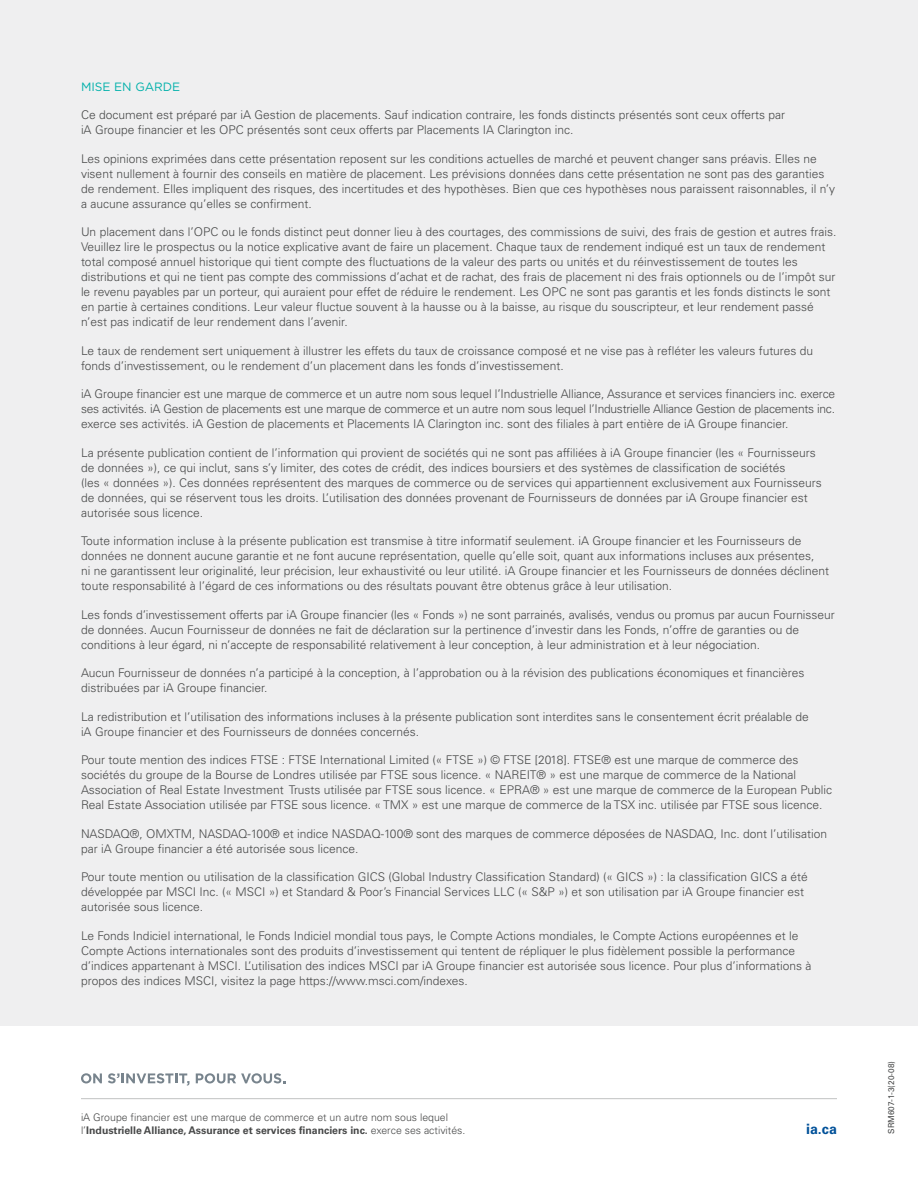
<style>
.page{position:relative;width:918px;height:1188px;background:#fff}
.page>*{position:absolute;margin:0;border:0;box-sizing:border-box;transform-origin:0 0}
.t1{font:700 14.25px "Univers";color:#005199}
.t2{font:300 12px/15px "Univers";color:#484949}
.t3{font:12px "Gotham";color:#00b0aa}
.t4{font:300 10.5px/12.8px "Univers";color:#484949}
.t5{font:8.25px "Univers";color:#484949}
.s1{font-weight:700}
</style>
<div class="page">
<div style="left:0;top:0;width:918px;height:1025px;background:#efeff0"></div>
<svg style="left:81px;top:1073px;width:21px;height:10px"></svg>
<svg style="left:108px;top:1073px;width:81px;height:13px"></svg>
<svg style="left:196px;top:1073px;width:89px;height:10px"></svg>
<hr style="left:81px;top:1098px;width:756px;height:1px;background:#c1c2c2">
<p class="t3" style="left:81px;top:79px;width:101px">MISE EN GARDE</p>
<p class="t2" style="left:81px;top:107px;width:706px">Ce document est préparé par iA Gestion de placements. Sauf indication contraire, les fonds distincts présentés sont ceux offerts par iA Groupe financier et les OPC présentés sont ceux offerts par Placements IA Clarington inc.</p>
<p class="t2" style="left:81px;top:151px;width:756px">Les opinions exprimées dans cette présentation reposent sur les conditions actuelles de marché et peuvent changer sans préavis. Elles ne visent nullement à fournir des conseils en matière de placement. Les prévisions données dans cette présentation ne sont pas des garanties de rendement. Elles impliquent des risques, des incertitudes et des hypothèses. Bien que ces hypothèses nous paraissent raisonnables, il n’y a aucune assurance qu’elles se confirment.</p>
<p class="t2" style="left:81px;top:224px;width:757px">Un placement dans l’OPC ou le fonds distinct peut donner lieu à des courtages, des commissions de suivi, des frais de gestion et autres frais.<br>Veuillez lire le prospectus ou la notice explicative avant de faire un placement. Chaque taux de rendement indiqué est un taux de rendement total composé annuel historique qui tient compte des fluctuations de la valeur des parts ou unités et du réinvestissement de toutes les distributions et qui ne tient pas compte des commissions d’achat et de rachat, des frais de placement ni des frais optionnels ou de l’impôt sur le revenu payables par un porteur, qui auraient pour effet de réduire le rendement. Les OPC ne sont pas garantis et les fonds distincts le sont en partie à certaines conditions. Leur valeur fluctue souvent à la hausse ou à la baisse, au risque du souscripteur, et leur rendement passé n’est pas indicatif de leur rendement dans l’avenir.</p>
<p class="t2" style="left:81px;top:343px;width:734px">Le taux de rendement sert uniquement à illustrer les effets du taux de croissance composé et ne vise pas à refléter les valeurs futures du fonds d’investissement, ou le rendement d’un placement dans les fonds d’investissement.</p>
<p class="t2" style="left:81px;top:386px;width:756px;text-align:justify">iA Groupe financier est une marque de commerce et un autre nom sous lequel l’Industrielle Alliance, Assurance et services financiers inc. exerce ses activités. iA Gestion de placements est une marque de commerce et un autre nom sous lequel l’Industrielle Alliance Gestion de placements inc. exerce ses activités. iA Gestion de placements et Placements IA Clarington inc. sont des filiales à part entière de iA Groupe financier.</p>
<p class="t2" style="left:81px;top:445px;width:742px">La présente publication contient de l’information qui provient de sociétés qui ne sont pas affiliées à iA Groupe financier (les « Fournisseurs de données »), ce qui inclut, sans s’y limiter, des cotes de crédit, des indices boursiers et des systèmes de classification de sociétés<br>(les « données »). Ces données représentent des marques de commerce ou de services qui appartiennent exclusivement aux Fournisseurs de données, qui se réservent tous les droits. L’utilisation des données provenant de Fournisseurs de données par iA Groupe financier est autorisée sous licence.</p>
<p class="t2" style="left:81px;top:533px;width:750px">Toute information incluse à la présente publication est transmise à titre informatif seulement. iA Groupe financier et les Fournisseurs de données ne donnent aucune garantie et ne font aucune représentation, quelle qu’elle soit, quant aux informations incluses aux présentes,<br>ni ne garantissent leur originalité, leur précision, leur exhaustivité ou leur utilité. iA Groupe financier et les Fournisseurs de données déclinent toute responsabilité à l’égard de ces informations ou des résultats pouvant être obtenus grâce à leur utilisation.</p>
<p class="t2" style="left:81px;top:607px;width:755px">Les fonds d’investissement offerts par iA Groupe financier (les « Fonds ») ne sont parrainés, avalisés, vendus ou promus par aucun Fournisseur de données. Aucun Fournisseur de données ne fait de déclaration sur la pertinence d’investir dans les Fonds, n’offre de garanties ou de conditions à leur égard, ni n’accepte de responsabilité relativement à leur conception, à leur administration et à leur négociation.</p>
<p class="t2" style="left:81px;top:665px;width:725px">Aucun Fournisseur de données n’a participé à la conception, à l’approbation ou à la révision des publications économiques et financières distribuées par iA Groupe financier.</p>
<p class="t2" style="left:81px;top:709px;width:729px">La redistribution et l’utilisation des informations incluses à la présente publication sont interdites sans le consentement écrit préalable de iA Groupe financier et des Fournisseurs de données concernés.</p>
<p class="t2" style="left:81px;top:752px;width:753px">Pour toute mention des indices FTSE : FTSE International Limited (« FTSE ») © FTSE [2018]. FTSE® est une marque de commerce des sociétés du groupe de la Bourse de Londres utilisée par FTSE sous licence. « NAREIT® » est une marque de commerce de la National Association of Real Estate Investment Trusts utilisée par FTSE sous licence. « EPRA® » est une marque de commerce de la European Public Real Estate Association utilisée par FTSE sous licence. « TMX » est une marque de commerce de la TSX inc. utilisée par FTSE sous licence.</p>
<p class="t2" style="left:81px;top:826px;width:748px">NASDAQ®, OMXTM, NASDAQ-100® et indice NASDAQ-100® sont des marques de commerce déposées de NASDAQ, Inc. dont l’utilisation par iA Groupe financier a été autorisée sous licence.</p>
<p class="t2" style="left:81px;top:869px;width:728px">Pour toute mention ou utilisation de la classification GICS (Global Industry Classification Standard) (« GICS ») : la classification GICS a été développée par MSCI Inc. (« MSCI ») et Standard &amp; Poor’s Financial Services LLC (« S&amp;P ») et son utilisation par iA Groupe financier est autorisée sous licence.</p>
<p class="t2" style="left:81px;top:928px;width:732px">Le Fonds Indiciel international, le Fonds Indiciel mondial tous pays, le Compte Actions mondiales, le Compte Actions européennes et le Compte Actions internationales sont des produits d’investissement qui tentent de répliquer le plus fidèlement possible la performance d’indices appartenant à MSCI. L’utilisation des indices MSCI par iA Groupe financier est autorisée sous licence. Pour plus d’informations à propos des indices MSCI, visitez la page https://www.msci.com/indexes.</p>
<p class="t4" style="left:81px;top:1111px;width:386px">iA Groupe financier est une marque de commerce et un autre nom sous lequel l’<span class="s1">Industrielle Alliance, Assurance et services financiers inc.</span> exerce ses activités.</p>
<p class="t1" style="left:806px;top:1121px;width:32px">ia.ca</p>
<p class="t5" style="left:886px;top:1134px;width:74px;rotate:-90deg">SRM607-1-3(20-08)</p>
</div>
